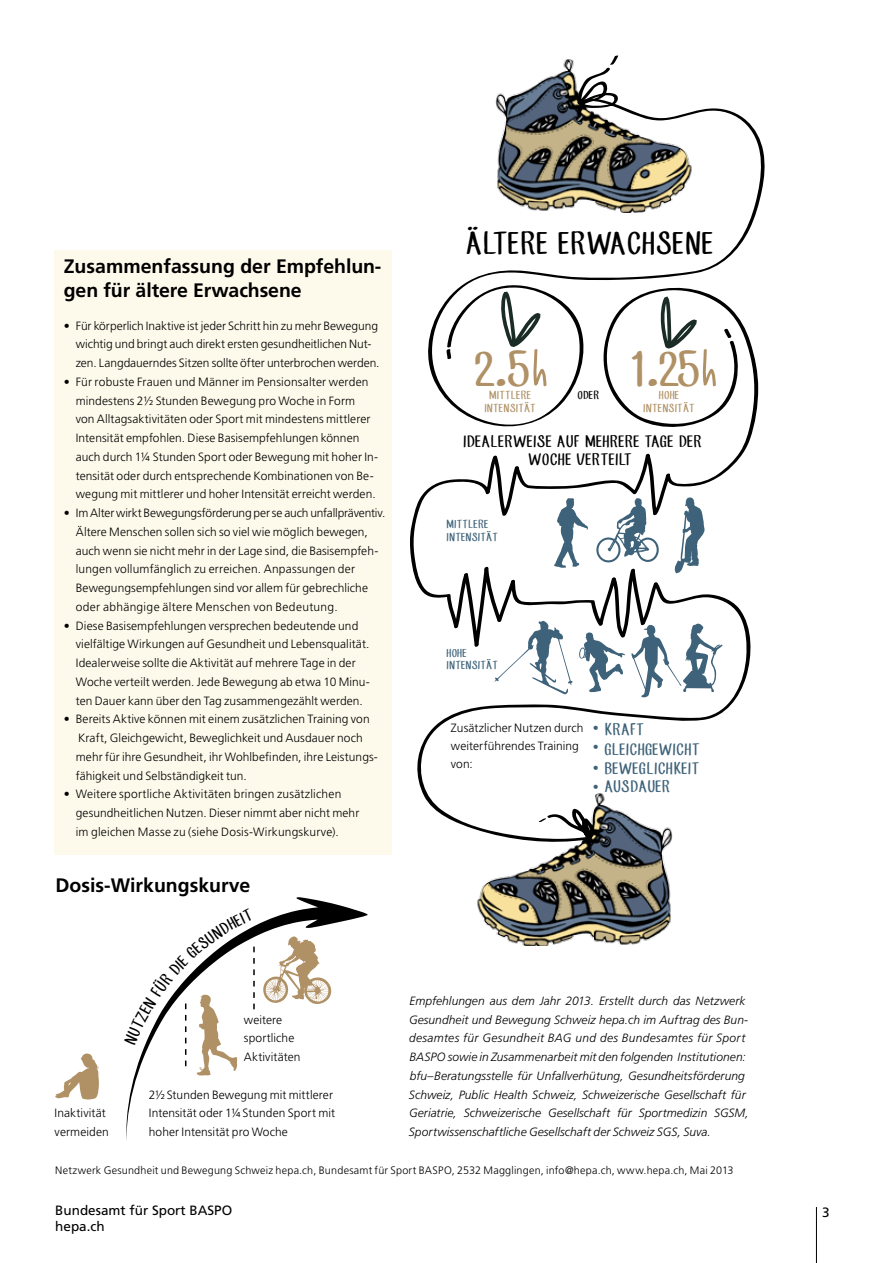
<style>
.page{position:relative;width:893px;height:1263px;background:#fff}
.page>*{position:absolute;margin:0;border:0;box-sizing:border-box;transform-origin:0 0}
.t1{font:45px "CF Jack Story";color:#b09166}
.t2{font:28.65px "CF Jack Story";letter-spacing:.08em;color:#000}
.t3{font:700 19.5px/24px "Frutiger LT Std";color:#000}
.t4{font:15px "CF Jack Story";letter-spacing:.08em;color:#3e6279}
.t5{font:15px/18px "CF Jack Story";letter-spacing:.08em;color:#000;text-align:center}
.t6{font:13.5px/16.2px "Frutiger LT Std";color:#000}
.t7{font:300 12px/18.8px "Frutiger LT Std";letter-spacing:.005em;color:#000}
.t8{font:italic 300 12px/18.8px "Frutiger LT Std";letter-spacing:.005em;color:#000}
.t9{font:300 12px/18.8px "Frutiger LT Std";color:#3e6279}
.t10{font:300 10.8px "Frutiger LT Std";letter-spacing:.02em;color:#000}
.t11{font:10.5px/12.6px "CF Jack Story";letter-spacing:.08em;color:#b09166;text-align:center}
.t12{font:10.5px/12.6px "CF Jack Story";letter-spacing:.08em;color:#3e6279}
.t13{font:10.5px "CF Jack Story";color:#000}
</style>
<div class="page">
<hr style="left:816px;top:1207px;width:1px;height:56px;background:#000">
<div style="left:55px;top:250px;width:337px;height:605px;background:#fdf9eb"></div>
<img style="left:544px;top:59px;width:32px;height:20px">
<img style="left:477px;top:845px;width:194px;height:101px">
<svg style="left:126px;top:897px;width:242px;height:243px"></svg>
<svg style="left:55px;top:1053px;width:44px;height:47px"></svg>
<svg style="left:263px;top:936px;width:69px;height:69px"></svg>
<svg style="left:464px;top:79px;width:301px;height:317px"></svg>
<svg style="left:410px;top:284px;width:348px;height:561px"></svg>
<svg style="left:538px;top:818px;width:9px;height:4px"></svg>
<svg style="left:446px;top:349px;width:5px;height:10px"></svg>
<svg style="left:724px;top:328px;width:8px;height:11px"></svg>
<svg style="left:577px;top:55px;width:41px;height:50px"></svg>
<svg style="left:126px;top:908px;width:129px;height:168px"></svg>
<h3 class="t3" style="left:64px;top:255px;width:319px">Zusammenfassung der Empfehlun&shy;gen für ältere Erwachsene</h3>
<p class="t7" style="left:76px;top:316px;width:305px;text-indent:-12px">• Für körperlich Inaktive ist jeder Schritt hin zu mehr Bewegung wichtig und bringt auch direkt ersten gesundheitlichen Nut&shy;zen. Langdauerndes Sitzen sollte öfter unterbrochen werden.</p>
<p class="t7" style="left:76px;top:373px;width:304px;text-indent:-12px">• Für robuste Frauen und Männer im Pensionsalter werden mindestens 2½ Stunden Bewegung pro Woche in Form<br>von Alltagsaktivitäten oder Sport mit mindestens mittlerer Intensität empfohlen. Diese Basisempfehlungen können auch durch 1¼ Stunden Sport oder Bewegung mit hoher In&shy;tensität oder durch entsprechende Kombinationen von Be&shy;wegung mit mittlerer und hoher Intensität erreicht werden.</p>
<p class="t7" style="left:76px;top:504px;width:311px;text-indent:-12px">• Im Alter wirkt Bewegungsförderung per se auch unfallpräventiv.<br>Ältere Menschen sollen sich so viel wie möglich bewegen, auch wenn sie nicht mehr in der Lage sind, die Basisempfeh&shy;lungen vollumfänglich zu erreichen. Anpassungen der Bewegungsempfehlungen sind vor allem für gebrechliche oder abhängige ältere Menschen von Bedeutung.</p>
<p class="t7" style="left:76px;top:616px;width:296px;text-indent:-12px">• Diese Basisempfehlungen versprechen bedeutende und vielfältige Wirkungen auf Gesundheit und Lebensqualität.<br>Idealerweise sollte die Aktivität auf mehrere Tage in der Woche verteilt werden. Jede Bewegung ab etwa 10 Minu&shy;ten Dauer kann über den Tag zusammengezählt werden.</p>
<p class="t7" style="left:76px;top:710px;width:304px;text-indent:-12px">• Bereits Aktive können mit einem zusätzlichen Training von Kraft, Gleichgewicht, Beweglichkeit und Ausdauer noch mehr für ihre Gesundheit, ihr Wohlbefinden, ihre Leistungs&shy;fähigkeit und Selbständigkeit tun.</p>
<p class="t7" style="left:76px;top:785px;width:285px;text-indent:-12px">• Weitere sportliche Aktivitäten bringen zusätzlichen gesundheitlichen Nutzen. Dieser nimmt aber nicht mehr im gleichen Masse zu (siehe Dosis-Wirkungskurve).</p>
<h3 class="t3" style="left:55px;top:874px;width:196px">Dosis-Wirkungskurve</h3>
<h2 class="t2" style="left:465px;top:225px;width:248px">ÄLTERE E RWACHSENE</h2>
<h1 class="t1" style="left:475px;top:340px;width:55px">2.5</h1>
<h1 class="t1" style="left:628px;top:340px;width:72px">1.25</h1>
<p class="t13" style="left:577px;top:388px;width:23px">ODER</p>
<p class="t5" style="left:458px;top:432px;width:244px">I DEALERWEISE AUF MEHRERE TAGE DER<br>WOCHE VERTEILT</p>
<p class="t11" style="left:484px;top:388px;width:52px">MITTLERE<br>INTENSITÄT</p>
<p class="t11" style="left:643px;top:388px;width:52px">HOHE<br>INTENSITÄT</p>
<p class="t12" style="left:446px;top:518px;width:52px">MITTLERE<br>INTENSITÄT</p>
<p class="t12" style="left:446px;top:646px;width:52px">HOHE<br>INTENSITÄT</p>
<p class="t4" style="left:577px;top:720px;width:67px">• KRAFT</p>
<p class="t4" style="left:577px;top:739px;width:123px">• GLEICHGEWICHT</p>
<p class="t4" style="left:577px;top:759px;width:123px">• BEWEGLICHKEIT</p>
<p class="t4" style="left:577px;top:777px;width:93px">• AUSDAUER</p>
<p class="t7" style="left:451px;top:719px;width:134px;line-height:18px">Zusätzlicher Nutzen durch weiterführendes Training von:</p>
<p class="t9" style="left:593px;top:719px;width:7px">• •</p>
<p class="t9" style="left:593px;top:758px;width:7px">• •</p>
<p class="t8" style="left:409px;top:991px;width:341px">Empfehlungen aus dem Jahr 2013. Erstellt durch das Netzwerk Gesundheit und Bewegung Schweiz hepa.ch im Auftrag des Bun&shy;desamtes für Gesundheit BAG und des Bundesamtes für Sport BASPO sowie in Zusammenarbeit mit den folgenden Institutionen: bfu–Beratungsstelle für Unfallverhütung, Gesundheitsförderung Schweiz, Public Health Schweiz, Schweizerische Gesellschaft für Geriatrie, Schweizerische Gesellschaft für Sportmedizin SGSM, Sportwissenschaftliche Gesellschaft der Schweiz SGS, Suva.</p>
<p class="t10" style="left:55px;top:1164px;width:680px">Netzwerk Gesundheit und Bewegung Schweiz hepa.ch, Bundesamt für Sport BASPO, 2532 Magglingen, info@hepa.ch, www.hepa.ch, Mai 2013</p>
<p class="t7" style="left:244px;top:1010px;width:58px">weitere sportliche<br>Aktivitäten</p>
<p class="t7" style="left:149px;top:1085px;width:188px">2½Stunden Bewegung mit mittlerer<br>Intensität oder 1¼Stunden Sport mit hoher Intensität pro Woche</p>
<p class="t7" style="left:55px;top:1104px;width:56px">Inaktivität vermeiden</p>
<p class="t6" style="left:55px;top:1202px;width:152px">Bundesamt für Sport Baspo hepa.ch</p>
<p class="t6" style="left:822px;top:1204px;width:9px">3</p>
</div>
